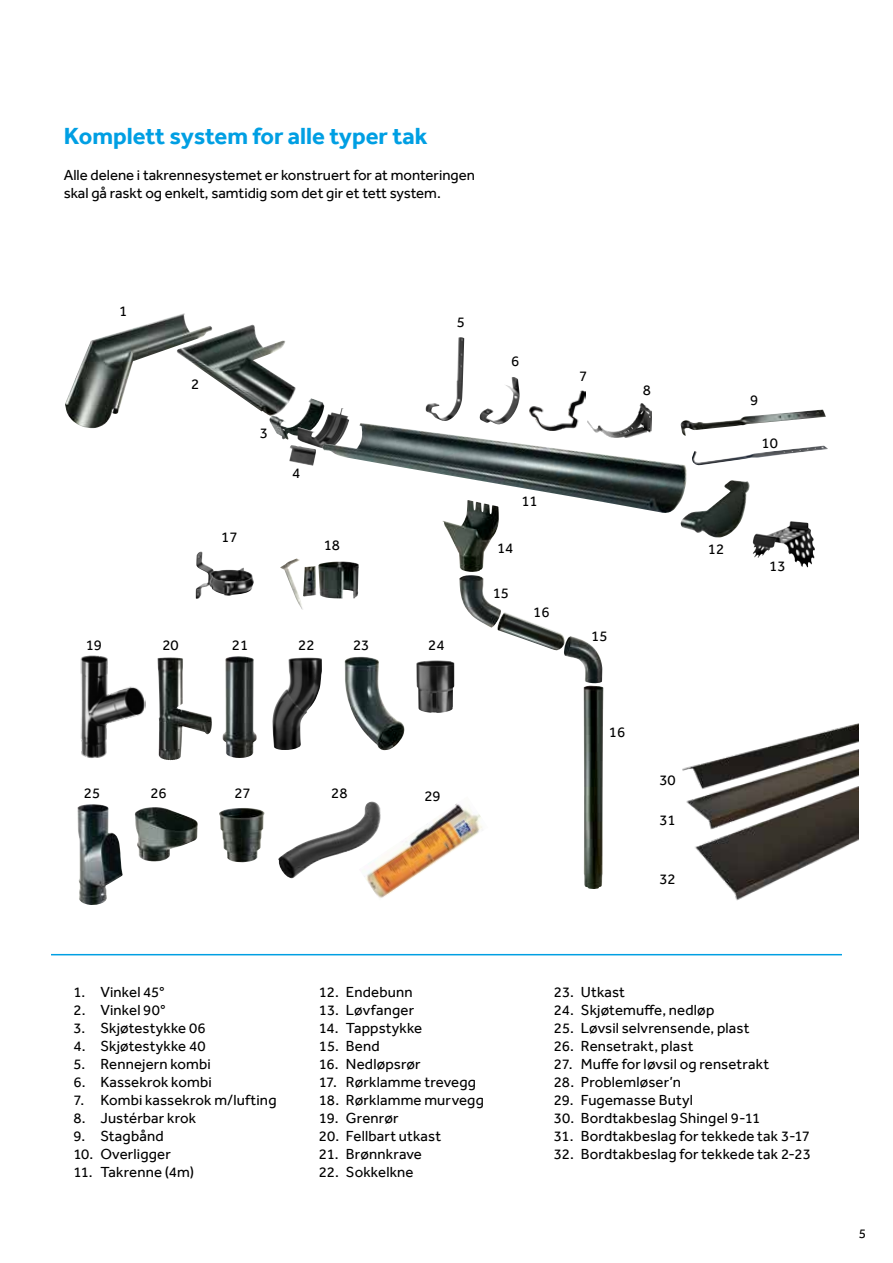
<style>
.page{position:relative;width:893px;height:1263px;background:#fff}
.page>*{position:absolute;margin:0;border:0;box-sizing:border-box;transform-origin:0 0}
.t1{font:700 24px "Effra";color:#009fe3}
.t2{font:15px/18px "Effra";letter-spacing:.01em;color:#000}
.t3{font:13.5px "Effra";color:#000}
</style>
<div class="page">
<img style="left:65px;top:313px;width:121px;height:115px">
<img style="left:177px;top:325px;width:119px;height:91px">
<img style="left:269px;top:398px;width:55px;height:42px">
<img style="left:298px;top:408px;width:51px;height:40px">
<img style="left:289px;top:445px;width:27px;height:21px">
<img style="left:588px;top:403px;width:63px;height:20px">
<img style="left:425px;top:337px;width:39px;height:84px">
<img style="left:480px;top:377px;width:40px;height:46px">
<img style="left:530px;top:390px;width:56px;height:33px">
<img style="left:681px;top:409px;width:145px;height:21px">
<img style="left:692px;top:446px;width:136px;height:19px">
<img style="left:681px;top:480px;width:69px;height:58px">
<img style="left:753px;top:521px;width:62px;height:47px">
<img style="left:322px;top:423px;width:365px;height:90px">
<img style="left:442px;top:500px;width:57px;height:72px">
<img style="left:459px;top:575px;width:42px;height:53px">
<img style="left:497px;top:612px;width:67px;height:38px">
<img style="left:564px;top:636px;width:38px;height:47px">
<img style="left:584px;top:686px;width:19px;height:203px">
<img style="left:280px;top:558px;width:79px;height:52px">
<img style="left:196px;top:551px;width:58px;height:48px">
<img style="left:80px;top:655px;width:65px;height:103px">
<img style="left:158px;top:657px;width:54px;height:103px">
<img style="left:223px;top:656px;width:34px;height:102px">
<img style="left:272px;top:657px;width:50px;height:93px">
<img style="left:345px;top:657px;width:60px;height:93px">
<img style="left:416px;top:660px;width:38px;height:53px">
<img style="left:77px;top:804px;width:46px;height:101px">
<img style="left:135px;top:807px;width:63px;height:54px">
<img style="left:219px;top:808px;width:46px;height:54px">
<img style="left:294px;top:822px;width:65px;height:26px">
<img style="left:682px;top:723px;width:176px;height:178px">
<img style="left:359px;top:801px;width:124px;height:97px">
<hr style="left:51px;top:954px;width:791px;height:1px;background:#009fe3">
<h1 class="t1" style="left:64px;top:121px;width:365px">Komplett system for alle typer tak</h1>
<p class="t2" style="left:64px;top:166px;width:413px">Alle delene i takrennesystemet er konstruert for at monteringen skal gå raskt og enkelt, samtidig som det gir et tett system.</p>
<p class="t2" style="left:119px;top:302px;width:10px">1</p>
<p class="t2" style="left:191px;top:374px;width:10px">2</p>
<p class="t2" style="left:260px;top:424px;width:10px">3</p>
<p class="t2" style="left:221px;top:528px;width:18px">17</p>
<p class="t2" style="left:292px;top:464px;width:10px">4</p>
<p class="t2" style="left:324px;top:536px;width:18px">18</p>
<p class="t2" style="left:457px;top:313px;width:10px">5</p>
<p class="t2" style="left:86px;top:636px;width:18px">19</p>
<p class="t2" style="left:162px;top:636px;width:18px">20</p>
<p class="t2" style="left:232px;top:636px;width:18px">21</p>
<p class="t2" style="left:298px;top:636px;width:18px">22</p>
<p class="t2" style="left:353px;top:636px;width:18px">23</p>
<p class="t2" style="left:428px;top:636px;width:18px">24</p>
<p class="t2" style="left:511px;top:352px;width:10px">6</p>
<p class="t2" style="left:521px;top:492px;width:18px">11</p>
<p class="t2" style="left:497px;top:539px;width:18px">14</p>
<p class="t2" style="left:493px;top:583px;width:18px">15</p>
<p class="t2" style="left:533px;top:603px;width:18px">16</p>
<p class="t2" style="left:84px;top:783px;width:18px">25</p>
<p class="t2" style="left:150px;top:783px;width:18px">26</p>
<p class="t2" style="left:234px;top:783px;width:18px">27</p>
<p class="t2" style="left:331px;top:783px;width:18px">28</p>
<p class="t2" style="left:424px;top:787px;width:18px">29</p>
<p class="t2" style="left:579px;top:367px;width:10px">7</p>
<p class="t2" style="left:643px;top:380px;width:10px">8</p>
<p class="t2" style="left:591px;top:626px;width:18px">15</p>
<p class="t2" style="left:609px;top:723px;width:18px">16</p>
<p class="t2" style="left:659px;top:771px;width:18px">30</p>
<p class="t2" style="left:659px;top:811px;width:18px">31</p>
<p class="t2" style="left:659px;top:870px;width:18px">32</p>
<p class="t2" style="left:750px;top:391px;width:10px">9</p>
<p class="t2" style="left:762px;top:434px;width:18px">10</p>
<p class="t2" style="left:708px;top:540px;width:18px">12</p>
<p class="t2" style="left:769px;top:557px;width:18px">13</p>
<p class="t2" style="left:73px;top:982px;width:93px">1. Vinkel 45°</p>
<p class="t2" style="left:73px;top:1000px;width:94px">2. Vinkel 90°</p>
<p class="t2" style="left:73px;top:1018px;width:134px">3. Skjøtestykke 06</p>
<p class="t2" style="left:73px;top:1036px;width:134px">4. Skjøtestykke 40</p>
<p class="t2" style="left:73px;top:1054px;width:139px">5. Rennejern kombi</p>
<p class="t2" style="left:73px;top:1072px;width:140px">6. Kassekrok kombi</p>
<p class="t2" style="left:73px;top:1090px;width:205px">7. Kombi kassekrok m/lufting</p>
<p class="t2" style="left:73px;top:1108px;width:124px">8. Justérbar krok</p>
<p class="t2" style="left:73px;top:1126px;width:92px">9. Stagbånd</p>
<p class="t2" style="left:73px;top:1144px;width:99px">10. Overligger</p>
<p class="t2" style="left:73px;top:1162px;width:122px">11. Takrenne (4m)</p>
<p class="t2" style="left:319px;top:982px;width:95px">12. Endebunn</p>
<p class="t2" style="left:319px;top:1000px;width:97px">13. Løvfanger</p>
<p class="t2" style="left:319px;top:1018px;width:105px">14. Tappstykke</p>
<p class="t2" style="left:319px;top:1036px;width:62px">15. Bend</p>
<p class="t2" style="left:319px;top:1054px;width:103px">16. Nedløpsrør</p>
<p class="t2" style="left:319px;top:1072px;width:159px">17. Rørklamme trevegg</p>
<p class="t2" style="left:319px;top:1090px;width:166px">18. Rørklamme murvegg</p>
<p class="t2" style="left:319px;top:1108px;width:81px">19. Grenrør</p>
<p class="t2" style="left:319px;top:1126px;width:124px">20. Fellbart utkast</p>
<p class="t2" style="left:319px;top:1144px;width:104px">21. Brønnkrave</p>
<p class="t2" style="left:319px;top:1162px;width:96px">22. Sokkelkne</p>
<p class="t2" style="left:554px;top:982px;width:73px">23. Utkast</p>
<p class="t2" style="left:554px;top:1000px;width:162px">24. Skjøtemuffe, nedløp</p>
<p class="t2" style="left:554px;top:1018px;width:197px">25. Løvsil selvrensende, plast</p>
<p class="t2" style="left:554px;top:1036px;width:141px">26. Rensetrakt, plast</p>
<p class="t2" style="left:554px;top:1054px;width:217px">27. Muffe for løvsil og rensetrakt</p>
<p class="t2" style="left:554px;top:1072px;width:129px">28. Problemløser’n</p>
<p class="t2" style="left:554px;top:1090px;width:141px">29. Fugemasse Butyl</p>
<p class="t2" style="left:554px;top:1108px;width:208px">30. Bordtakbeslag Shingel 9-11</p>
<p class="t2" style="left:554px;top:1126px;width:258px">31. Bordtakbeslag for tekkede tak 3-17</p>
<p class="t2" style="left:554px;top:1144px;width:259px">32. Bordtakbeslag for tekkede tak 2-23</p>
<p class="t3" style="left:859px;top:1225px;width:9px">5</p>
</div>
